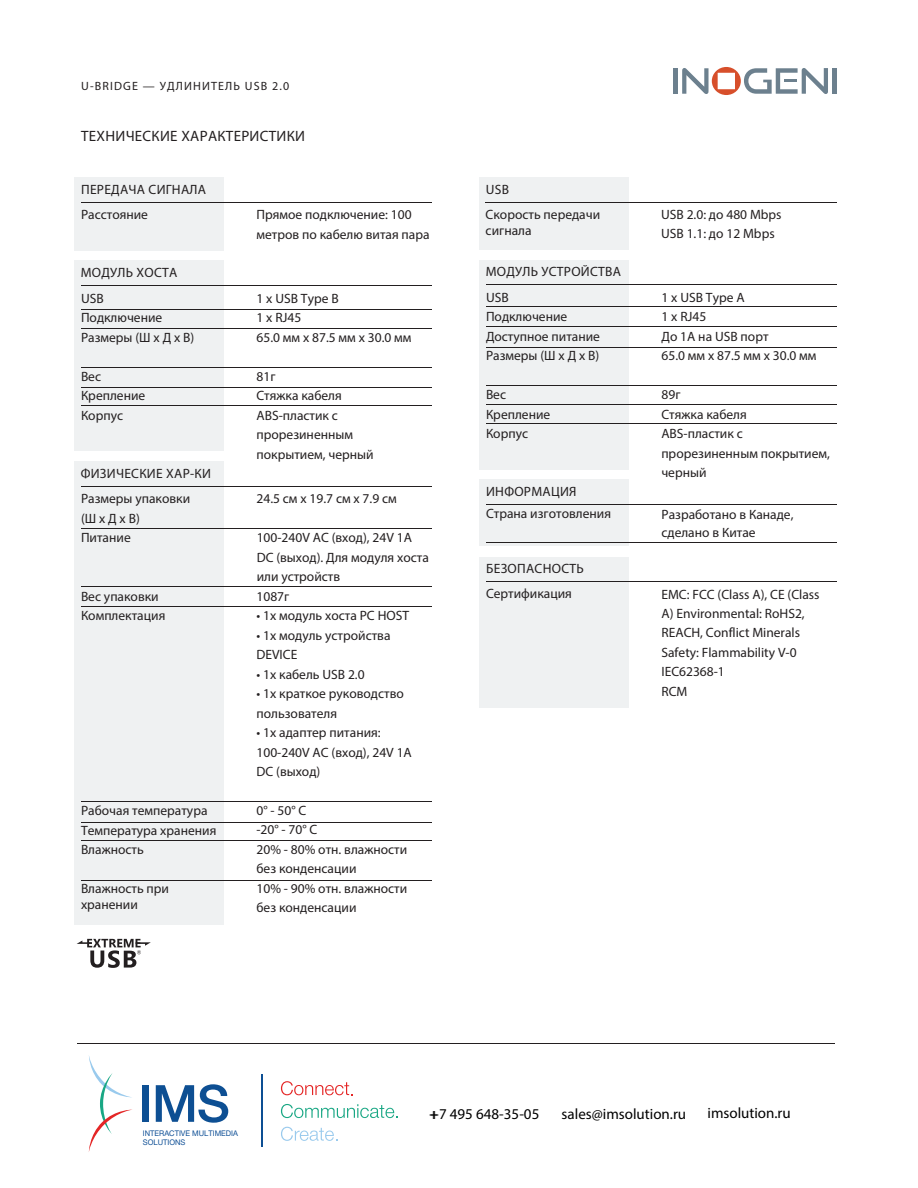
<style>
.page{position:relative;width:918px;height:1188px;background:#fff}
.page>*{position:absolute;margin:0;border:0;box-sizing:border-box;transform-origin:0 0}
.t1{font:15px "Myriad Pro";color:#000}
.t2{font:15px "Myriad Pro";letter-spacing:.02em;color:#231f20}
.t3{font:13.5px/19.5px "Myriad Pro";color:#231f20}
.t4{font:13.5px/25.5px "Myriad Pro";letter-spacing:.02em;color:#231f20}
.t5{font:12px "Myriad Pro";letter-spacing:.095em;color:#231f20}
.t6{font:7.8px/9.3px "Helvetica Neue Cyr";color:#0d4e95}
</style>
<div class="page">
<div style="left:673px;top:68px;width:5px;height:26px;background:#6c808e"></div>
<hr style="left:833px;top:68px;width:4px;height:26px;background:#6c808e">
<svg style="left:682px;top:67px;width:146px;height:28px"></svg>
<div style="left:74px;top:261px;width:150px;height:190px;background:#eff1f2"></div>
<hr style="left:81px;top:285px;width:351px;height:1px;background:#231f20">
<hr style="left:81px;top:309px;width:351px;height:1px;background:#231f20">
<hr style="left:81px;top:328px;width:351px;height:1px;background:#231f20">
<div style="left:74px;top:177px;width:150px;height:73px;background:#eff1f2"></div>
<hr style="left:81px;top:202px;width:351px;height:1px;background:#231f20">
<div style="left:479px;top:177px;width:149px;height:73px;background:#eff1f2"></div>
<hr style="left:486px;top:202px;width:351px;height:1px;background:#231f20">
<div style="left:74px;top:461px;width:150px;height:463px;background:#eff1f2"></div>
<hr style="left:81px;top:486px;width:351px;height:1px;background:#231f20">
<hr style="left:81px;top:528px;width:351px;height:1px;background:#231f20">
<div style="left:479px;top:479px;width:150px;height:67px;background:#eff1f2"></div>
<hr style="left:486px;top:504px;width:351px;height:1px;background:#231f20">
<hr style="left:486px;top:542px;width:351px;height:1px;background:#231f20">
<div style="left:479px;top:557px;width:150px;height:151px;background:#eff1f2"></div>
<hr style="left:486px;top:581px;width:351px;height:1px;background:#231f20">
<hr style="left:81px;top:607px;width:351px;height:1px;background:#231f20">
<hr style="left:81px;top:801px;width:351px;height:1px;background:#231f20">
<hr style="left:81px;top:841px;width:351px;height:1px;background:#231f20">
<hr style="left:81px;top:822px;width:351px;height:1px;background:#231f20">
<hr style="left:81px;top:587px;width:351px;height:1px;background:#231f20">
<hr style="left:81px;top:881px;width:351px;height:1px;background:#231f20">
<hr style="left:81px;top:367px;width:351px;height:1px;background:#231f20">
<hr style="left:81px;top:387px;width:351px;height:1px;background:#231f20">
<hr style="left:81px;top:406px;width:351px;height:1px;background:#231f20">
<div style="left:479px;top:260px;width:150px;height:209px;background:#eff1f2"></div>
<hr style="left:486px;top:285px;width:351px;height:1px;background:#231f20">
<hr style="left:486px;top:307px;width:351px;height:1px;background:#231f20">
<hr style="left:486px;top:326px;width:351px;height:1px;background:#231f20">
<hr style="left:486px;top:424px;width:351px;height:1px;background:#231f20">
<hr style="left:486px;top:385px;width:351px;height:1px;background:#231f20">
<hr style="left:486px;top:404px;width:351px;height:1px;background:#231f20">
<hr style="left:486px;top:347px;width:351px;height:1px;background:#231f20">
<svg style="left:77px;top:939px;width:74px;height:29px"></svg>
<hr style="left:77px;top:1043px;width:757px;height:1px;background:#231f20">
<div style="left:143px;top:1085px;width:6px;height:37px;background:#0d4f93"></div>
<svg style="left:156px;top:1084px;width:72px;height:39px"></svg>
<svg style="left:89px;top:1056px;width:43px;height:95px"></svg>
<hr style="left:262px;top:1075px;width:1px;height:72px;background:#0d4f93">
<svg style="left:281px;top:1081px;width:72px;height:14px"></svg>
<svg style="left:281px;top:1104px;width:117px;height:14px"></svg>
<svg style="left:281px;top:1127px;width:56px;height:14px"></svg>
<p class="t5" style="left:81px;top:79px;width:210px">U-BRIDGE — УДЛИНИТЕЛЬ USB 2.0</p>
<p class="t2" style="left:81px;top:127px;width:225px">ТЕХНИЧЕСКИЕ ХАРАКТЕРИСТИКИ</p>
<p class="t4" style="left:81px;top:176px;width:127px">ПЕРЕДАЧА СИГНАЛА<br>Расстояние</p>
<p class="t4" style="left:81px;top:260px;width:98px">МОДУЛЬ ХОСТА<br>USB</p>
<p class="t3" style="left:81px;top:308px;width:115px">Подключение<br>Размеры (Ш x Д x В)</p>
<p class="t3" style="left:81px;top:366px;width:66px">Вес<br>Крепление<br>Корпус</p>
<p class="t3" style="left:81px;top:460px;width:132px;line-height:25.5px">ФИЗИЧЕСКИЕ ХАР-КИ<br>Размеры упаковки</p>
<p class="t3" style="left:81px;top:508px;width:60px">(Ш x Д x В)<br>Питание</p>
<p class="t3" style="left:81px;top:586px;width:86px">Вес упаковки<br>Комплектация</p>
<p class="t3" style="left:81px;top:801px;width:137px">Рабочая температура<br>Температура хранения<br>Влажность</p>
<p class="t3" style="left:81px;top:880px;width:90px;line-height:16.2px">Влажность при хранении</p>
<p class="t3" style="left:256px;top:205px;width:175px">Прямое подключение: 100 метров по кабелю витая пара</p>
<p class="t3" style="left:256px;top:288px;width:157px">1 x USB Type B<br>1 x RJ45<br>65.0 мм x 87.5 мм x 30.0 мм</p>
<p class="t3" style="left:256px;top:366px;width:119px">81г<br>Стяжка кабеля<br>ABS-пластик с прорезиненным покрытием, черный</p>
<p class="t3" style="left:256px;top:489px;width:142px">24.5 см x 19.7 см x 7.9 см</p>
<p class="t3" style="left:256px;top:528px;width:174px">100-240V AC (вход), 24V 1A<br>DC (выход). Для модуля хоста или устройств<br>1087г</p>
<p class="t3" style="left:256px;top:606px;width:154px">• 1x модуль хоста PC HOST</p>
<p class="t3" style="left:256px;top:625px;width:136px">• 1x модуль устройства<br>DEVICE</p>
<p class="t3" style="left:256px;top:664px;width:110px">• 1x кабель USB 2.0</p>
<p class="t3" style="left:256px;top:684px;width:149px">• 1x краткое руководство пользователя</p>
<p class="t3" style="left:256px;top:723px;width:157px">• 1x адаптер питания:<br>100-240V AC (вход), 24V 1A<br>DC (выход)</p>
<p class="t3" style="left:256px;top:801px;width:152px">0° - 50° C<br>-20° - 70° C<br>20% - 80% отн. влажности без конденсации<br>10% - 90% отн. влажности без конденсации</p>
<p class="t3" style="left:486px;top:176px;width:116px;line-height:25.5px">USB<br>Скорость передачи</p>
<p class="t3" style="left:486px;top:221px;width:47px">сигнала</p>
<p class="t4" style="left:486px;top:259px;width:137px">МОДУЛЬ УСТРОЙСТВА<br>USB</p>
<p class="t3" style="left:486px;top:307px;width:116px">Подключение<br>Доступное питание<br>Размеры (Ш x Д x В)</p>
<p class="t3" style="left:486px;top:385px;width:66px">Вес<br>Крепление<br>Корпус</p>
<p class="t3" style="left:486px;top:480px;width:127px;line-height:22.5px">ИНФОРМАЦИЯ<br>Страна изготовления</p>
<p class="t3" style="left:486px;top:556px;width:99px;line-height:25.2px">БЕЗОПАСНОСТЬ<br>Сертификация</p>
<p class="t3" style="left:661px;top:205px;width:122px">USB 2.0: до 480 Mbps<br>USB 1.1: до 12 Mbps</p>
<p class="t3" style="left:662px;top:287px;width:157px">1 x USB Type A<br>1 x RJ45<br>До 1A на USB порт<br>65.0 мм x 87.5 мм x 30.0 мм</p>
<p class="t3" style="left:661px;top:385px;width:170px">89г<br>Стяжка кабеля<br>ABS-пластик с прорезиненным покрытием, черный</p>
<p class="t3" style="left:662px;top:505px;width:133px;line-height:18px">Разработано в Канаде, сделано в Китае</p>
<p class="t3" style="left:662px;top:584px;width:160px">EMC: FCC (Class A), CE (Class<br>A) Environmental: RoHS2,<br>REACH, Conflict Minerals<br>Safety: Flammability V-0<br>IEC62368-1<br>RCM</p>
<p class="t6" style="left:143px;top:1129px;width:97px">INTERACTIVE MULTIMEDIA<br>SOLUTIONS</p>
<p class="t1" style="left:429px;top:1104px;width:112px">+7 495 648-35-05</p>
<p class="t1" style="left:562px;top:1104px;width:126px">sales@imsolution.ru</p>
<p class="t1" style="left:708px;top:1104px;width:85px">imsolution.ru</p>
</div>
